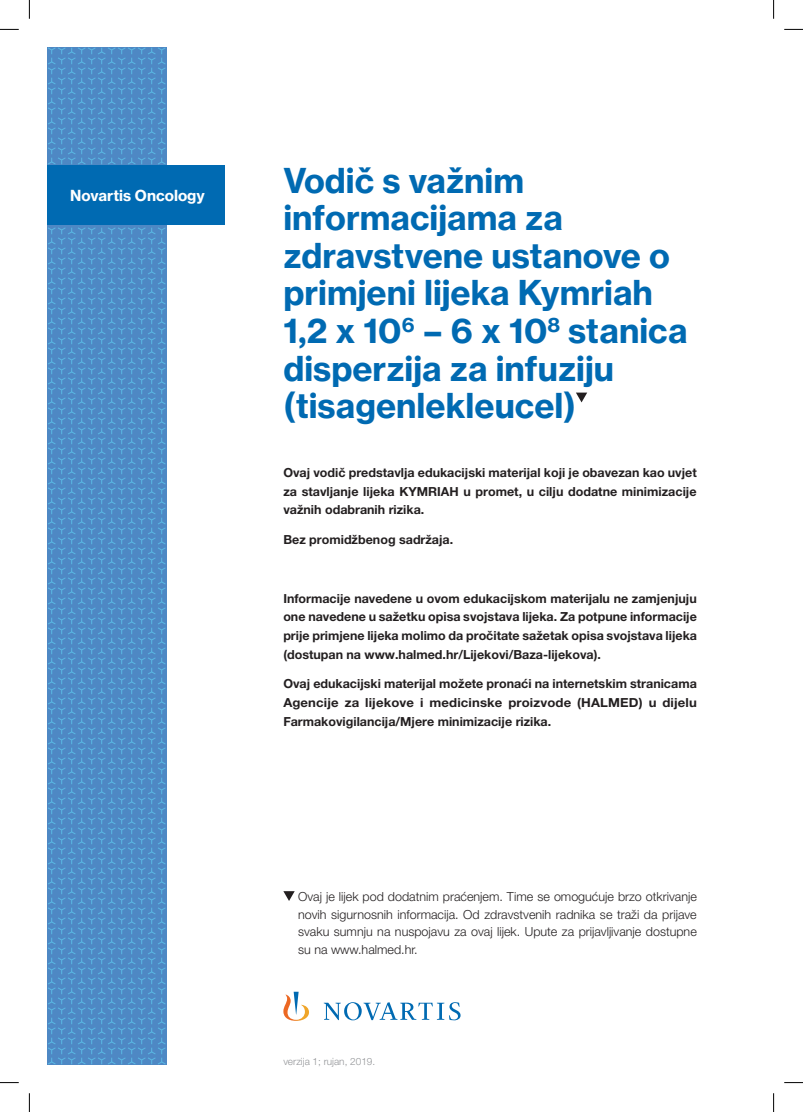
<style>
.page{position:relative;width:803px;height:1112px;background:#fff}
.page>*{position:absolute;margin:0;border:0;box-sizing:border-box;transform-origin:0 0}
.t1{font:700 33.75px/37.5px "Volta Modern Text 75";color:#006ab2}
.t2{font:700 15px "Volta Modern Text 75";letter-spacing:.005em;color:#fff}
.t3{font:700 12.5px/18.8px "Helvetica Neue LT Pro";color:#231f20;text-align:justify}
.t4{font:300 12.5px/17.5px "Helvetica Neue LT Pro";color:#231f20;text-align:justify}
.t5{font:300 10px "Helvetica Neue LT Pro";color:#939598}
</style>
<div class="page">
<svg style="left:47px;top:47px;width:119px;height:1017px;background:#4f8ec8"></svg>
<div style="left:47px;top:165px;width:177px;height:59px;background:#006ab2"></div>
<svg style="left:576px;top:392px;width:11px;height:10px"></svg>
<svg style="left:283px;top:891px;width:12px;height:9px"></svg>
<svg style="left:283px;top:991px;width:177px;height:29px"></svg>
<svg style="left:0;top:29px;width:19px;height:1px"></svg>
<svg style="left:784px;top:29px;width:19px;height:1px"></svg>
<svg style="left:0;top:1082px;width:19px;height:1px"></svg>
<svg style="left:784px;top:1082px;width:19px;height:1px"></svg>
<svg style="left:29px;top:0;width:1px;height:19px"></svg>
<svg style="left:29px;top:1093px;width:1px;height:18px"></svg>
<svg style="left:773px;top:0;width:1px;height:19px"></svg>
<svg style="left:773px;top:1093px;width:1px;height:18px"></svg>
<p class="t2" style="left:70px;top:186px;width:136px">Novartis Oncology</p>
<h1 class="t1" style="left:283px;top:162px;width:406px">Vodič s važnim informacijama za zdravstvene ustanove o primjeni lijeka Kymriah<br>1,2 x 10<sup>6</sup> – 6 x 10<sup>8</sup> stanica disperzija za infuziju (tisagenlekleucel)</h1>
<p class="t3" style="left:283px;top:462px;width:415px">Ovaj vodič predstavlja edukacijski materijal koji je obavezan kao uvjet za stavljanje lijeka KYMRIAH u promet, u cilju dodatne minimizacije važnih odabranih rizika.</p>
<p class="t3" style="left:283px;top:529px;width:171px">Bez promidžbenog sadržaja.</p>
<p class="t3" style="left:283px;top:588px;width:415px">Informacije navedene u ovom edukacijskom materijalu ne zamjenjuju one navedene u sažetku opisa svojstava lijeka. Za potpune informacije prije primjene lijeka molimo da pročitate sažetak opisa svojstava lijeka (dostupan na www.halmed.hr/Lijekovi/Baza-lijekova).</p>
<p class="t3" style="left:283px;top:674px;width:415px">Ovaj edukacijski materijal možete pronaći na internetskim stranicama Agencije za lijekove i medicinske proizvode (HALMED) u dijelu Farmakovigilancija/Mjere minimizacije rizika.</p>
<p class="t4" style="left:298px;top:887px;width:400px">Ovaj je lijek pod dodatnim praćenjem. Time se omogućuje brzo otkrivanje novih sigurnosnih informacija. Od zdravstvenih radnika se traži da prijave svaku sumnju na nuspojavu za ovaj lijek. Upute za prijavljivanje dostupne su na www.halmed.hr.</p>
<p class="t5" style="left:283px;top:1054px;width:93px">verzija 1; rujan, 2019.</p>
</div>
